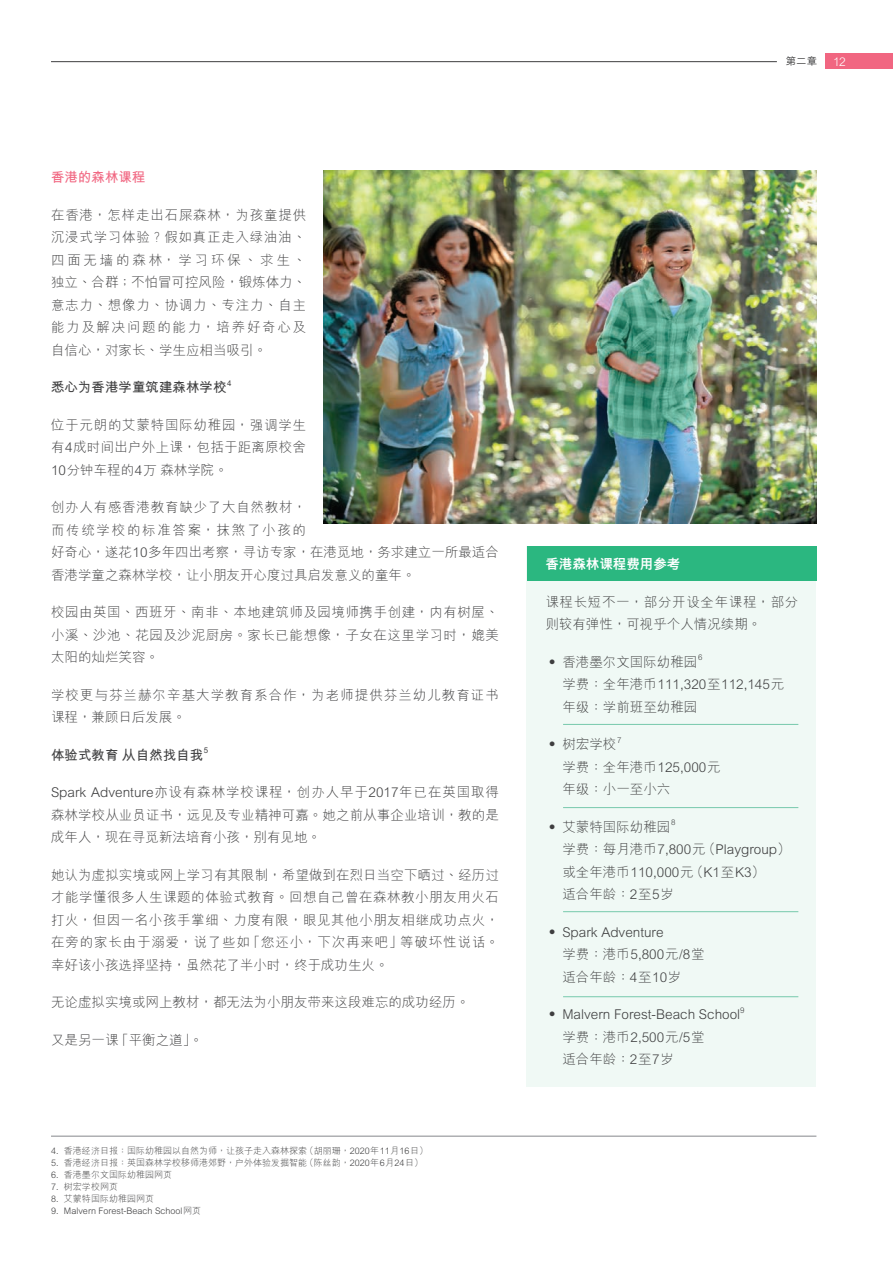
<style>
.page{position:relative;width:893px;height:1263px;background:#fff}
.page>*{position:absolute;margin:0;border:0;box-sizing:border-box;transform-origin:0 0}
.t1{font:300 13.5px/22.5px "M Hei PR Cfor HSBC";color:#3e3e3f}
.t2{font:300 13.5px/22.5px "M Hei PR Cfor HSBC";letter-spacing:.075em;color:#3e3e3f}
.t3{font:300 13.5px/22.5px "M Hei PR Cfor HSBC";letter-spacing:.05em;color:#3e3e3f}
.t4{font:700 13.5px "M Hei PR Cfor HSBC";color:#3e3e3f}
.t5{font:800 13.5px "M Hei PR Cfor HSBC";color:#fff}
.t6{font:700 13.5px "M Hei PR Cfor HSBC";color:#f16681}
.t7{font:300 12px "M Hei H Kfor HSBC";color:#fff}
.t8{font:500 10.5px "M Hei PR Cfor HSBC";color:#3e3e3f}
.t9{font:300 9px "M Hei PR Cfor HSBC";color:#3e3e3f}
.t10{font:300 7.8px "M Hei PR Cfor HSBC";color:#3e3e3f}
.t11{font:700 7.8px "M Hei PR Cfor HSBC";color:#3e3e3f}
.s1{font-family:"M Hei H Kfor HSBC"}
</style>
<div class="page">
<div style="left:825px;top:53px;width:68px;height:16px;background:#f16681"></div>
<hr style="left:51px;top:61px;width:726px;height:1px;background:#3e3e3f">
<div style="left:526px;top:546px;width:289px;height:540px;background:#f0f9f5"></div>
<img style="left:323px;top:170px;width:493px;height:353px">
<div style="left:527px;top:546px;width:289px;height:34px;background:#2bb780"></div>
<hr style="left:563px;top:724px;width:235px;height:1px;background:#77c9ac">
<hr style="left:563px;top:807px;width:235px;height:1px;background:#77c9ac">
<hr style="left:563px;top:911px;width:235px;height:1px;background:#77c9ac">
<hr style="left:563px;top:996px;width:235px;height:1px;background:#77c9ac">
<hr style="left:51px;top:1135px;width:765px;height:2px;background:#939598">
<p class="t6" style="left:51px;top:170px;width:96px">香港的森林课程</p>
<p class="t1" style="left:51px;top:204px;width:257px;text-align:justify">在香港<span class="s1">，</span>怎样走出石屎森林<span class="s1">，</span>为孩童提供沉浸式学习体验<span class="s1">？</span>假如真正走入绿油油丶四面无墙的森林<span class="s1">，</span>学习环保丶求生丶独立丶合群<span class="s1">；</span>不怕冒可控风险<span class="s1">，</span>锻炼体力丶意志力丶想像力丶协调力丶专注力丶自主能力及解决问题的能力<span class="s1">，</span>培养好奇心及自信心<span class="s1">，</span>对家长丶学生应相当吸引<span class="s1">。</span></p>
<p class="t4" style="left:51px;top:380px;width:177px">悉心为香港学童筑建森林学校</p>
<p class="t11" style="left:227px;top:379px;width:6px">4</p>
<p class="t1" style="left:51px;top:414px;width:257px;text-align:justify">位于元朗的艾蒙特国际幼稚园<span class="s1">，</span>强调学生有4成时间出户外上课<span class="s1">，</span>包括于距离原校舍10分钟车程的4万森林学院<span class="s1">。</span></p>
<p class="t1" style="left:51px;top:496px;width:449px">创办人有感香港教育缺少了大自然教材<span class="s1">，<br></span>而传统学校的标准答案<span class="s1">，</span>抹煞了小孩的<br>好奇心<span class="s1">，</span>遂花10多年四出考察<span class="s1">，</span>寻访专家<span class="s1">，</span>在港觅地<span class="s1">，</span>务求建立一所最适合香港学童之森林学校<span class="s1">，</span>让小朋友开心度过具启发意义的童年<span class="s1">。</span></p>
<p class="t1" style="left:51px;top:601px;width:449px;text-align:justify">校园由英国丶西班牙丶南非丶本地建筑师及园境师携手创建<span class="s1">，</span>内有树屋丶小溪丶沙池丶花园及沙泥厨房<span class="s1">。</span>家长已能想像<span class="s1">，</span>子女在这里学习时<span class="s1">，</span>媲美太阳的灿烂笑容<span class="s1">。</span></p>
<p class="t2" style="left:51px;top:684px;width:449px">学校更与芬兰赫尔辛基大学教育系合作<span class="s1">，</span>为老师提供芬兰幼儿教育证书课程<span class="s1">，</span>兼顾日后发展<span class="s1">。</span></p>
<p class="t4" style="left:51px;top:747px;width:154px">体验式教育 从自然找自我</p>
<p class="t11" style="left:204px;top:746px;width:6px">5</p>
<p class="t1" style="left:51px;top:781px;width:449px;text-align:justify">Spark Adventure亦设有森林学校课程<span class="s1">，</span>创办人早于2017年已在英国取得森林学校从业员证书<span class="s1">，</span>远见及专业精神可嘉<span class="s1">。</span>她之前从事企业培训<span class="s1">，</span>教的是成年人<span class="s1">，</span>现在寻觅新法培育小孩<span class="s1">，</span>别有见地<span class="s1">。</span></p>
<p class="t1" style="left:51px;top:864px;width:449px;text-align:justify">她认为虚拟实境或网上学习有其限制<span class="s1">，</span>希望做到在烈日当空下晒过丶经历过才能学懂很多人生课题的体验式教育<span class="s1">。</span>回想自己曾在森林教小朋友用火石打火<span class="s1">，</span>但因一名小孩手掌细丶力度有限<span class="s1">，</span>眼见其他小朋友相继成功点火<span class="s1">，</span>在旁的家长由于溺爱<span class="s1">，</span>说了些如「您还小<span class="s1">，</span>下次再来吧」等破坏性说话<span class="s1">。</span>幸好该小孩选择坚持<span class="s1">，</span>虽然花了半小时<span class="s1">，</span>终于成功生火<span class="s1">。</span></p>
<p class="t1" style="left:51px;top:991px;width:420px">无论虚拟实境或网上教材<span class="s1">，</span>都无法为小朋友带来这段难忘的成功经历<span class="s1">。</span></p>
<p class="t1" style="left:51px;top:1029px;width:153px">又是另一课「平衡之道」<span class="s1">。</span></p>
<p class="t9" style="left:51px;top:1146px;width:378px">4. 香港经济日报<span class="s1">：</span>国际幼稚园以自然为师<span class="s1">，</span>让孩子走入森林探索（胡丽珊<span class="s1">，</span>2020年11月16日）</p>
<p class="t9" style="left:51px;top:1158px;width:373px">5. 香港经济日报<span class="s1">：</span>英国森林学校移师港郊野<span class="s1">，</span>户外体验发掘智能（陈丝韵<span class="s1">，</span>2020年6月24日）</p>
<p class="t9" style="left:51px;top:1170px;width:122px">6. 香港墨尔文国际幼稚园网页</p>
<p class="t9" style="left:51px;top:1182px;width:68px">7. 树宏学校网页</p>
<p class="t9" style="left:51px;top:1194px;width:104px">8. 艾蒙特国际幼稚园网页</p>
<p class="t9" style="left:51px;top:1206px;width:151px">9. Malvern Forest-Beach School网页</p>
<p class="t8" style="left:786px;top:55px;width:33px">第二章</p>
<p class="t7" style="left:833px;top:55px;width:14px">12</p>
<p class="t5" style="left:545px;top:556px;width:136px">香港森林课程费用参考</p>
<p class="t3" style="left:545px;top:591px;width:254px">课程长短不一<span class="s1">，</span>部分开设全年课程<span class="s1">，</span>部分则较有弹性<span class="s1">，</span>可视乎个人情况续期<span class="s1">。</span></p>
<p class="t1" style="left:545px;top:651px;width:154px"><span class="s1">•</span> 香港墨尔文国际幼稚园</p>
<p class="t10" style="left:698px;top:653px;width:6px">6</p>
<p class="t1" style="left:562px;top:673px;width:223px">学费<span class="s1">：</span>全年港币111,320至112,145元年级<span class="s1">：</span>学前班至幼稚园</p>
<p class="t1" style="left:545px;top:733px;width:73px"><span class="s1">•</span> 树宏学校</p>
<p class="t10" style="left:617px;top:736px;width:6px">7</p>
<p class="t1" style="left:562px;top:756px;width:160px">学费<span class="s1">：</span>全年港币125,000元年级<span class="s1">：</span>小一至小六</p>
<p class="t1" style="left:545px;top:816px;width:127px"><span class="s1">•</span> 艾蒙特国际幼稚园</p>
<p class="t10" style="left:671px;top:818px;width:6px">8</p>
<p class="t1" style="left:562px;top:838px;width:230px">学费<span class="s1">：</span>每月港币7,800元（Playgroup）或全年港币110,000元（K1至K3）<br>适合年龄<span class="s1">：</span>2至5岁</p>
<p class="t1" style="left:562px;top:921px;width:144px;text-indent:-17px"><span class="s1">•</span> Spark Adventure<br>学费<span class="s1">：</span>港币5,800元/8堂适合年龄<span class="s1">：</span>4至10岁</p>
<p class="t1" style="left:545px;top:1003px;width:196px"><span class="s1">•</span> Malvern Forest-Beach School</p>
<p class="t10" style="left:740px;top:1006px;width:6px">9</p>
<p class="t1" style="left:562px;top:1026px;width:144px">学费<span class="s1">：</span>港币2,500元/5堂适合年龄<span class="s1">：</span>2至7岁</p>
</div>
